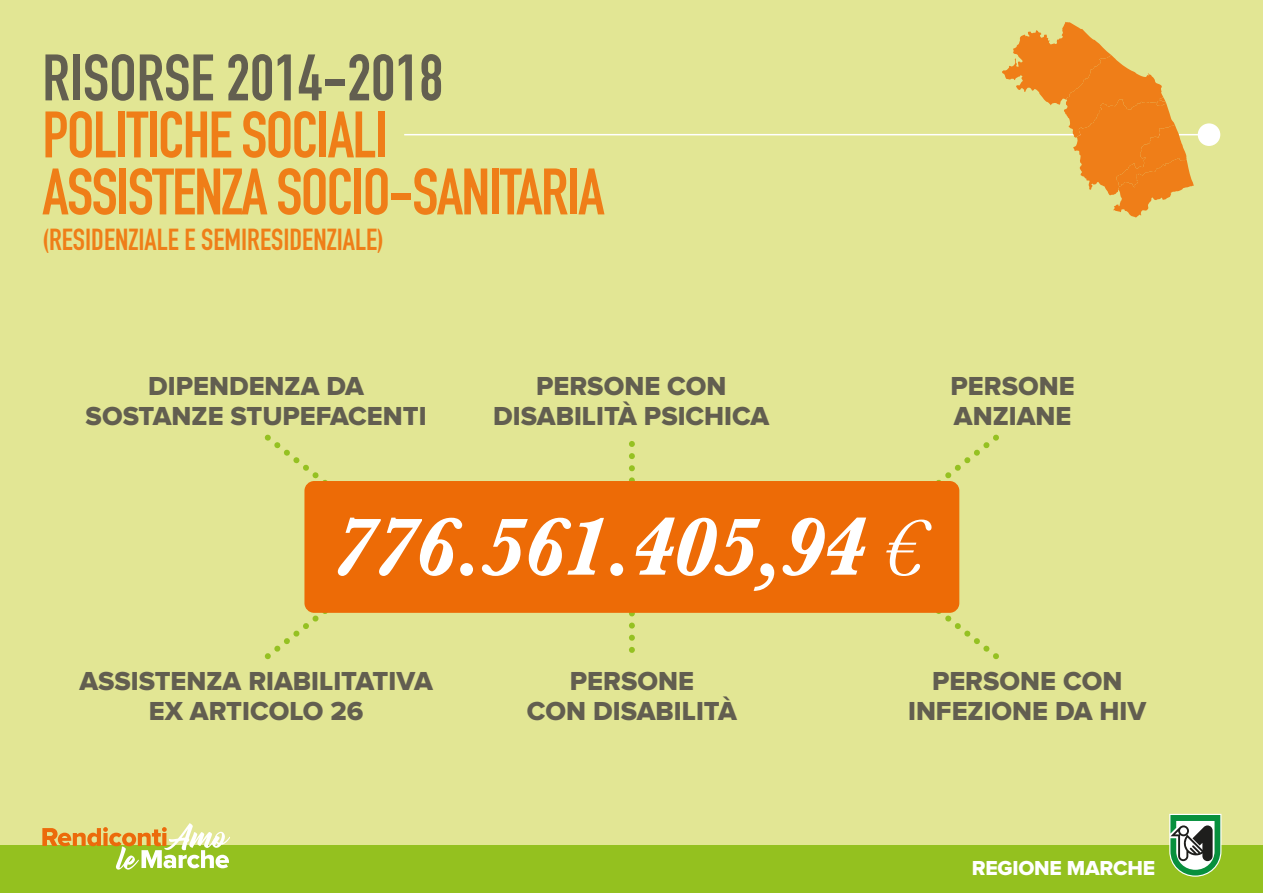
<style>
.page{position:relative;width:1263px;height:893px;background:#e2e694}
.page>*{position:absolute;margin:0;border:0;box-sizing:border-box;transform-origin:0 0}
.t1{font:italic 700 84px "Baskerville";letter-spacing:-.03em;color:#fff}
.t2{font:64.5px/57px "DIN Engschrift Std";letter-spacing:-.025em;color:#ef7e18}
.t3{font:64.5px "DIN Engschrift Std";color:#635f50}
.t4{font:30px "DIN Engschrift Std";color:#ef7e18}
.t5{font:27px/30px "Proxima Nova Extrabld";color:#625e50;text-align:center}
.t6{font:21px "Proxima Nova Extrabld";letter-spacing:-.01em;color:#fff}
.s1{font-weight:400}
</style>
<div class="page">
<div style="left:0;top:846px;width:1263px;height:47px;background:#94c11f"></div>
<svg style="left:1168px;top:813px;width:54px;height:64px;background:#7ca87d"></svg>
<svg style="left:42px;top:823px;width:188px;height:47px"></svg>
<hr style="left:404px;top:134px;width:805px;height:1px;background:#fff">
<div style="left:1198px;top:123px;width:22px;height:23px;background:#fff;border-radius:50%"></div>
<svg style="left:1002px;top:22px;width:192px;height:196px"></svg>
<svg style="left:936px;top:434px;width:63px;height:226px"></svg>
<svg style="left:629px;top:441px;width:6px;height:212px"></svg>
<svg style="left:264px;top:434px;width:64px;height:226px"></svg>
<div style="left:304px;top:481px;width:655px;height:132px;background:#ed6b06;border-radius:10px"></div>
<h2 class="t3" style="left:42px;top:40px;width:402px">RISORSE 2014-2018</h2>
<h2 class="t2" style="left:42px;top:107px;width:564px">POLITICHE SOCIALI<br>ASSISTENZA SOCIO-SANITARIA</h2>
<p class="t4" style="left:42px;top:222px;width:343px">(RESIDENZIALE E SEMIRESIDENZIALE)</p>
<p class="t5" style="left:86px;top:372px;width:342px">DIPENDENZA DA<br>SOSTANZE STUPEFACENTI</p>
<p class="t5" style="left:950px;top:372px;width:126px;text-align:left">PERSONE<br>ANZIANE</p>
<p class="t5" style="left:493px;top:372px;width:278px">PERSONE CON<br>DISABILITÀ PSICHICA</p>
<h1 class="t1" style="left:330px;top:489px;width:595px">776.561.405,94 <span class="s1">€</span></h1>
<p class="t5" style="left:80px;top:667px;width:355px">ASSISTENZA RIABILITATIVA<br>EX ARTICOLO 26</p>
<p class="t5" style="left:527px;top:667px;width:212px">PERSONE<br>CON DISABILITÀ</p>
<p class="t5" style="left:908px;top:667px;width:240px">PERSONE CON<br>INFEZIONE DA HIV</p>
<p class="t6" style="left:972px;top:858px;width:185px">REGIONE MARCHE</p>
</div>
